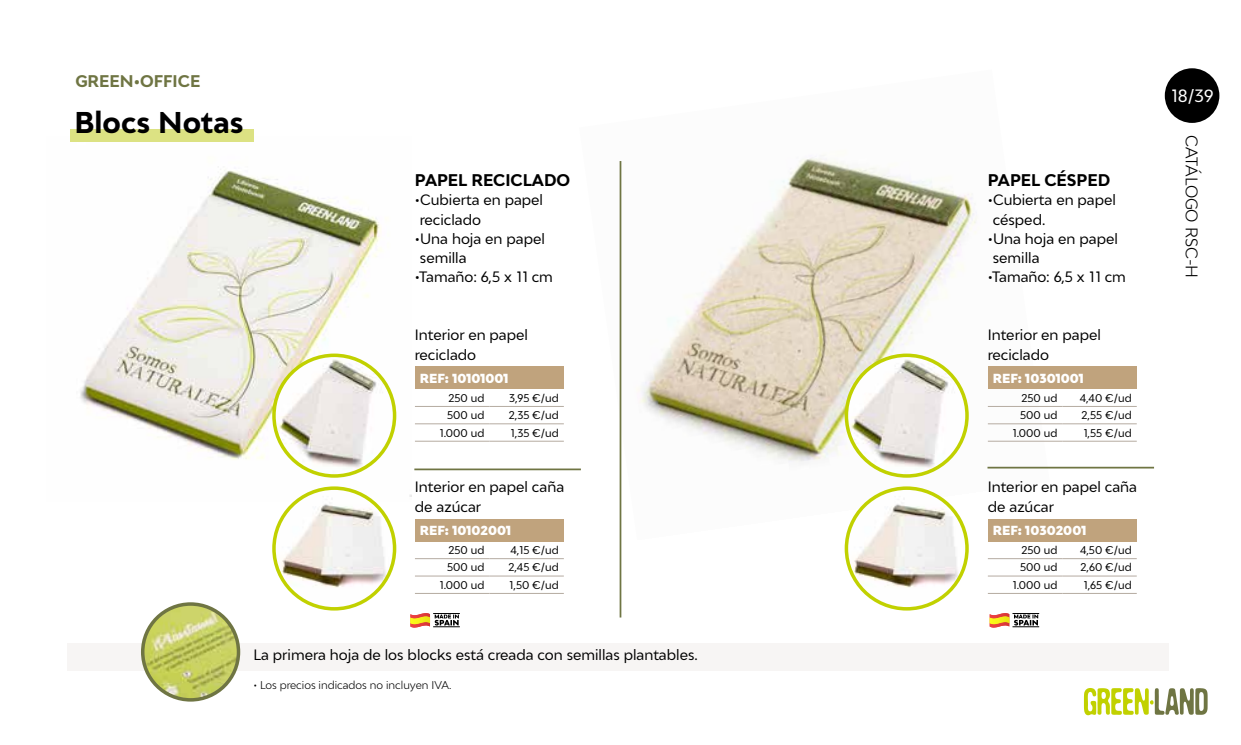
<style>
.page{position:relative;width:1241px;height:745px;background:#fff}
.page>*{position:absolute;margin:0;border:0;box-sizing:border-box;transform-origin:0 0}
.t1{font:700 28px "Adlinnaka";color:#000}
.t2{font:16.62px "Adlinnaka";color:#fff}
.t3{font:700 15.75px "Adlinnaka";color:#000}
.t4{font:300 15.75px "Adlinnaka";color:#000}
.t5{font:700 15.75px "Adlinnaka";color:#6f7543}
.t6{font:14px/19.2px "Adlinnaka";color:#000}
.t7{font:900 12.25px "Adlinnaka";color:#fff}
.t8{font:10.5px "Adlinnaka";color:#000}
.t9{font:300 10.5px "Adlinnaka";color:#000}
</style>
<div class="page">
<img style="left:70px;top:136px;width:341px;height:365px">
<div style="left:415px;top:366px;width:148px;height:23px;background:#c0a37d"></div>
<hr style="left:415px;top:406px;width:74px;height:1px;background:#b5aba1">
<hr style="left:489px;top:406px;width:74px;height:1px;background:#b5aba1">
<hr style="left:415px;top:423px;width:74px;height:1px;background:#b5aba1">
<hr style="left:489px;top:423px;width:74px;height:1px;background:#b5aba1">
<hr style="left:415px;top:440px;width:74px;height:1px;background:#b5aba1">
<hr style="left:489px;top:440px;width:74px;height:1px;background:#b5aba1">
<div style="left:415px;top:518px;width:148px;height:23px;background:#c0a37d"></div>
<hr style="left:415px;top:558px;width:74px;height:1px;background:#b5aba1">
<hr style="left:489px;top:558px;width:74px;height:1px;background:#b5aba1">
<hr style="left:415px;top:575px;width:74px;height:1px;background:#b5aba1">
<hr style="left:489px;top:575px;width:74px;height:1px;background:#b5aba1">
<hr style="left:415px;top:592px;width:74px;height:1px;background:#b5aba1">
<hr style="left:489px;top:592px;width:74px;height:1px;background:#b5aba1">
<img style="left:274px;top:355px;width:120px;height:120px;border-radius:60px">
<div style="left:272px;top:353px;width:124px;height:124px;border:4px solid #c1d100;border-radius:50%"></div>
<img style="left:274px;top:488px;width:120px;height:120px;border-radius:60px">
<div style="left:272px;top:486px;width:124px;height:124px;border:4px solid #c1d100;border-radius:50%"></div>
<hr style="left:414px;top:468px;width:167px;height:2px;background:#6f7543">
<svg style="left:410px;top:613px;width:50px;height:15px"></svg>
<img style="left:579px;top:155px;width:470px;height:385px">
<div style="left:987px;top:366px;width:149px;height:23px;background:#c0a37d"></div>
<hr style="left:987px;top:406px;width:75px;height:1px;background:#b5aba1">
<hr style="left:1062px;top:406px;width:74px;height:1px;background:#b5aba1">
<hr style="left:987px;top:423px;width:75px;height:1px;background:#b5aba1">
<hr style="left:1062px;top:423px;width:74px;height:1px;background:#b5aba1">
<hr style="left:987px;top:440px;width:75px;height:1px;background:#b5aba1">
<hr style="left:1062px;top:440px;width:74px;height:1px;background:#b5aba1">
<div style="left:987px;top:518px;width:149px;height:23px;background:#c0a37d"></div>
<hr style="left:987px;top:558px;width:75px;height:1px;background:#b5aba1">
<hr style="left:1062px;top:558px;width:74px;height:1px;background:#b5aba1">
<hr style="left:987px;top:575px;width:75px;height:1px;background:#b5aba1">
<hr style="left:1062px;top:575px;width:74px;height:1px;background:#b5aba1">
<hr style="left:987px;top:592px;width:75px;height:1px;background:#b5aba1">
<hr style="left:1062px;top:592px;width:74px;height:1px;background:#b5aba1">
<img style="left:846px;top:355px;width:120px;height:120px;border-radius:60px">
<div style="left:844px;top:353px;width:124px;height:124px;border:4px solid #c1d100;border-radius:50%"></div>
<img style="left:846px;top:488px;width:120px;height:120px;border-radius:60px">
<div style="left:844px;top:486px;width:124px;height:124px;border:4px solid #c1d100;border-radius:50%"></div>
<hr style="left:987px;top:466px;width:166px;height:2px;background:#6f7543">
<svg style="left:989px;top:613px;width:49px;height:15px"></svg>
<div style="left:67px;top:642px;width:1101px;height:28px;background:#f7f5f4"></div>
<svg style="left:1083px;top:688px;width:124px;height:26px"></svg>
<img style="left:143px;top:603px;width:95px;height:96px;border-radius:48px">
<div style="left:141px;top:602px;width:99px;height:99px;border:4px solid #6f7543;border-radius:50%"></div>
<div style="left:71px;top:130px;width:183px;height:12px;background:#dce283"></div>
<hr style="left:619px;top:161px;width:2px;height:456px;background:#6f7543">
<div style="left:1164px;top:68px;width:55px;height:55px;background:#000;border-radius:50%"></div>
<p class="t5" style="left:75px;top:71px;width:126px">GREEN•OFFICE</p>
<h1 class="t1" style="left:74px;top:105px;width:171px">Blocs Notas</h1>
<p class="t3" style="left:415px;top:170px;width:157px">PAPEL RECICLADO</p>
<p class="t6" style="left:420px;top:190px;width:125px;text-indent:-5px">•Cubierta en papel reciclado</p>
<p class="t6" style="left:420px;top:228px;width:126px;text-indent:-5px">•Una hoja en papel semilla</p>
<p class="t6" style="left:415px;top:267px;width:139px">•Tamaño: 6,5 x 11 cm</p>
<p class="t6" style="left:415px;top:325px;width:115px">Interior en papel reciclado</p>
<p class="t7" style="left:420px;top:370px;width:90px">REF: 10101001</p>
<p class="t8" style="left:448px;top:391px;width:37px">250 ud</p>
<p class="t8" style="left:509px;top:391px;width:51px">3,95 €/ud</p>
<p class="t8" style="left:447px;top:408px;width:39px">500 ud</p>
<p class="t8" style="left:508px;top:408px;width:52px">2,35 €/ud</p>
<p class="t8" style="left:439px;top:425px;width:47px">1.000 ud</p>
<p class="t8" style="left:510px;top:425px;width:50px">1,35 €/ud</p>
<p class="t6" style="left:415px;top:477px;width:151px">Interior en papel caña de azúcar</p>
<p class="t7" style="left:420px;top:522px;width:93px">REF: 10102001</p>
<p class="t8" style="left:448px;top:543px;width:37px">250 ud</p>
<p class="t8" style="left:510px;top:543px;width:50px">4,15 €/ud</p>
<p class="t8" style="left:447px;top:560px;width:39px">500 ud</p>
<p class="t8" style="left:508px;top:560px;width:52px">2,45 €/ud</p>
<p class="t8" style="left:439px;top:577px;width:47px">1.000 ud</p>
<p class="t8" style="left:509px;top:577px;width:51px">1,50 €/ud</p>
<p class="t6" style="left:253px;top:644px;width:446px">La primera hoja de los blocks está creada con semillas plantables.</p>
<p class="t9" style="left:253px;top:677px;width:199px">• Los precios indicados no incluyen IVA.</p>
<p class="t3" style="left:987px;top:170px;width:124px">PAPEL CÉSPED</p>
<p class="t6" style="left:992px;top:190px;width:125px;text-indent:-5px">•Cubierta en papel césped.</p>
<p class="t6" style="left:992px;top:228px;width:126px;text-indent:-5px">•Una hoja en papel semilla</p>
<p class="t6" style="left:987px;top:267px;width:139px">•Tamaño: 6,5 x 11 cm</p>
<p class="t6" style="left:987px;top:325px;width:115px">Interior en papel reciclado</p>
<p class="t7" style="left:992px;top:370px;width:92px">REF: 10301001</p>
<p class="t8" style="left:1021px;top:391px;width:37px">250 ud</p>
<p class="t8" style="left:1079px;top:391px;width:53px">4,40 €/ud</p>
<p class="t8" style="left:1019px;top:408px;width:39px">500 ud</p>
<p class="t8" style="left:1081px;top:408px;width:52px">2,55 €/ud</p>
<p class="t8" style="left:1011px;top:425px;width:47px">1.000 ud</p>
<p class="t8" style="left:1082px;top:425px;width:50px">1,55 €/ud</p>
<p class="t6" style="left:987px;top:477px;width:151px">Interior en papel caña de azúcar</p>
<p class="t7" style="left:992px;top:522px;width:95px">REF: 10302001</p>
<p class="t8" style="left:1021px;top:543px;width:37px">250 ud</p>
<p class="t8" style="left:1079px;top:543px;width:53px">4,50 €/ud</p>
<p class="t8" style="left:1019px;top:560px;width:39px">500 ud</p>
<p class="t8" style="left:1080px;top:560px;width:53px">2,60 €/ud</p>
<p class="t8" style="left:1011px;top:577px;width:47px">1.000 ud</p>
<p class="t8" style="left:1082px;top:577px;width:50px">1,65 €/ud</p>
<p class="t2" style="left:1170px;top:85px;width:44px">18/39</p>
<p class="t4" style="left:1201px;top:135px;width:144px;rotate:90deg">CATÁLOGO RSC-H</p>
</div>
